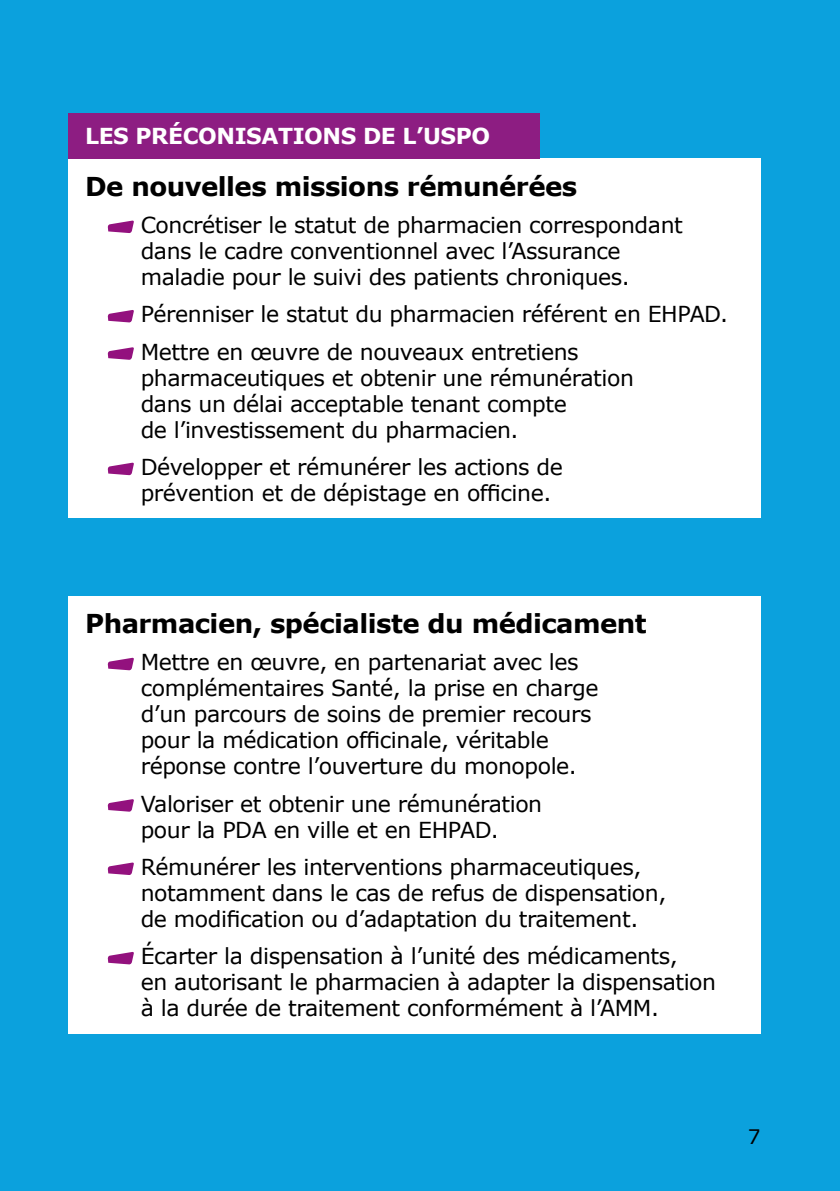
<style>
.page{position:relative;width:840px;height:1191px;background:#fff}
.page>*{position:absolute;margin:0;border:0;box-sizing:border-box;transform-origin:0 0}
.t1{font:700 26px "Verdana";letter-spacing:-.02em;color:#000}
.t2{font:22px/26px "Verdana";letter-spacing:-.02em;color:#000}
.t3{font:700 22px "Verdana";letter-spacing:-.02em;color:#fff}
.t4{font:20px "Verdana";color:#000}
</style>
<div class="page">
<div style="left:0;top:0;width:839px;height:1191px;background:#0ba1dd"></div>
<div style="left:68px;top:159px;width:692px;height:359px;background:#fff"></div>
<svg style="left:107px;top:220px;width:27px;height:13px"></svg>
<svg style="left:107px;top:310px;width:27px;height:12px"></svg>
<svg style="left:107px;top:347px;width:27px;height:13px"></svg>
<svg style="left:107px;top:462px;width:27px;height:13px"></svg>
<div style="left:68px;top:113px;width:471px;height:46px;background:#8d1d82"></div>
<div style="left:68px;top:596px;width:692px;height:437px;background:#fff"></div>
<svg style="left:107px;top:657px;width:27px;height:13px"></svg>
<svg style="left:107px;top:799px;width:27px;height:13px"></svg>
<svg style="left:107px;top:862px;width:27px;height:13px"></svg>
<svg style="left:107px;top:952px;width:27px;height:12px"></svg>
<p class="t3" style="left:85px;top:122px;width:406px">LES PRÉCONISATIONS DE L’USPO</p>
<p class="t1" style="left:85px;top:169px;width:493px">De nouvelles missions rémunérées</p>
<p class="t2" style="left:141px;top:212px;width:543px">Concrétiser le statut de pharmacien correspondant dans le cadre conventionnel avec l’Assurance maladie pour le suivi des patients chroniques.</p>
<p class="t2" style="left:141px;top:296px;width:588px;line-height:37.4px">Pérenniser le statut du pharmacien référent en EHPAD.<br>Mettre en œuvre de nouveaux entretiens</p>
<p class="t2" style="left:141px;top:365px;width:494px">pharmaceutiques et obtenir une rémunération dans un délai acceptable tenant compte<br>de l’investissement du pharmacien.</p>
<p class="t2" style="left:141px;top:454px;width:423px">Développer et rémunérer les actions de prévention et de dépistage en officine.</p>
<p class="t1" style="left:85px;top:606px;width:563px">Pharmacien, spécialiste du médicament</p>
<p class="t2" style="left:141px;top:649px;width:459px">Mettre en œuvre, en partenariat avec les complémentaires Santé, la prise en charge d’un parcours de soins de premier recours pour la médication officinale, véritable réponse contre l’ouverture du monopole.</p>
<p class="t2" style="left:141px;top:791px;width:403px">Valoriser et obtenir une rémunération pour la PDA en ville et en EHPAD.</p>
<p class="t2" style="left:141px;top:854px;width:527px">Rémunérer les interventions pharmaceutiques, notamment dans le cas de refus de dispensation, de modification ou d’adaptation du traitement.</p>
<p class="t2" style="left:141px;top:943px;width:576px">Écarter la dispensation à l’unité des médicaments,<br>en autorisant le pharmacien à adapter la dispensation à la durée de traitement conformément à l’AMM.</p>
<p class="t4" style="left:747px;top:1123px;width:14px">7</p>
</div>
